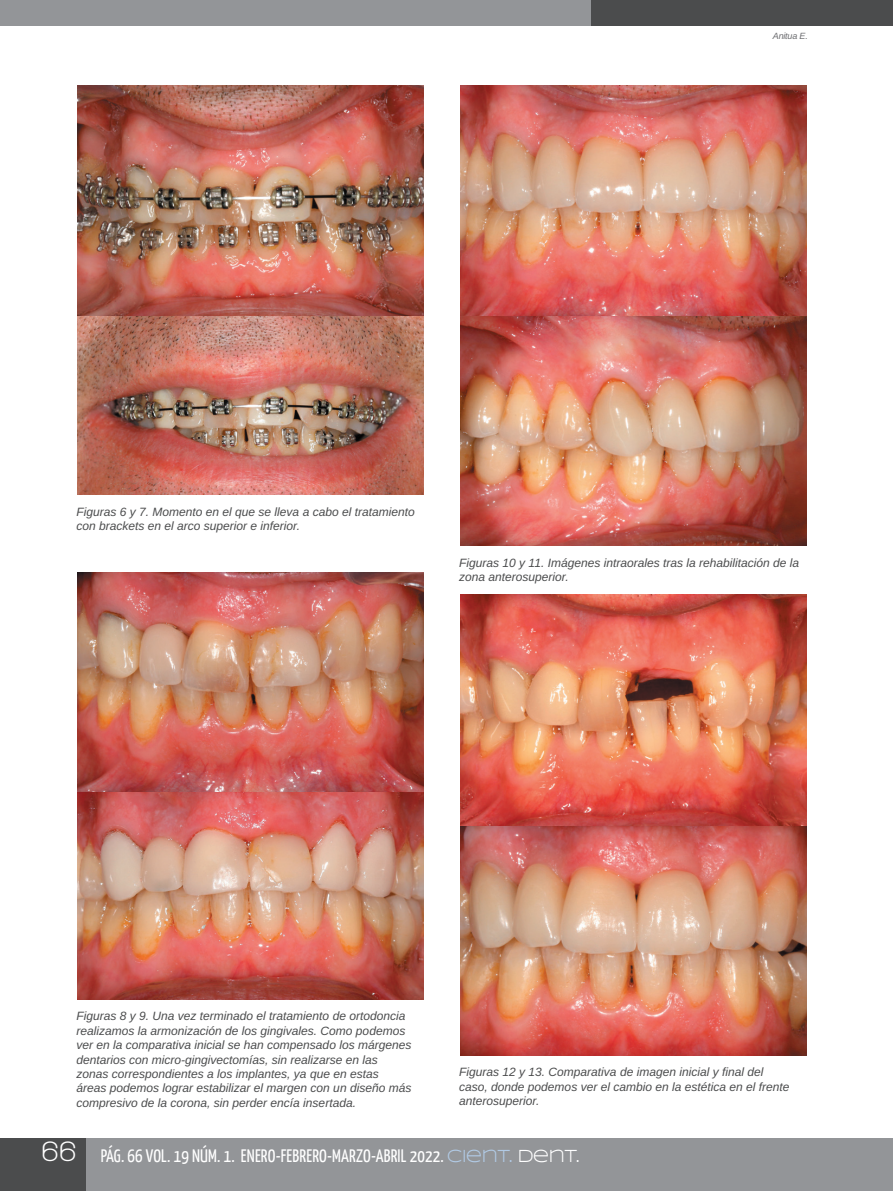
<style>
.page{position:relative;width:893px;height:1191px;background:#fff}
.page>*{position:absolute;margin:0;border:0;box-sizing:border-box;transform-origin:0 0}
.t1{font:700 30px "Walkway";color:#fff}
.t2{font:18px "Yanone Kaffeesatz";letter-spacing:.01em;color:#fff}
.t3{font:italic 12px/14.4px "Arimo";color:#4b4c4d}
.t4{font:italic 9px "Arimo";letter-spacing:-.02em;color:#6c6d70}
.s1{font-family:"Syncopate";color:#b1cae5}
.s2{font-family:"Syncopate"}
</style>
<div class="page">
<div style="left:0;top:1138px;width:893px;height:53px;background:#939598"></div>
<div style="left:0;top:1138px;width:85px;height:53px;background:#4b4c4d"></div>
<div style="left:0;top:0;width:893px;height:25px;background:#939598"></div>
<div style="left:591px;top:0;width:302px;height:25px;background:#4b4c4d"></div>
<img style="left:78px;top:315px;width:345px;height:179px">
<img style="left:77px;top:85px;width:347px;height:230px">
<img style="left:78px;top:791px;width:345px;height:208px">
<img style="left:78px;top:572px;width:345px;height:219px">
<img style="left:461px;top:315px;width:345px;height:230px">
<img style="left:460px;top:85px;width:347px;height:230px">
<img style="left:461px;top:825px;width:345px;height:230px">
<img style="left:460px;top:595px;width:347px;height:230px">
<p class="t4" style="left:773px;top:29px;width:37px">Anitua E.</p>
<p class="t3" style="left:77px;top:504px;width:340px">Figuras 6 y 7. Momento en el que se lleva a cabo el tratamiento con brackets en el arco superior e inferior.</p>
<p class="t3" style="left:459px;top:555px;width:341px">Figuras 10 y 11. Imágenes intraorales tras la rehabilitación de la zona anterosuperior.</p>
<p class="t3" style="left:77px;top:1009px;width:336px">Figuras 8 y 9. Una vez terminado el tratamiento de ortodoncia realizamos la armonización de los gingivales. Como podemos ver en la comparativa inicial se han compensado los márgenes dentarios con micro-gingivectomías, sin realizarse en las zonas correspondientes a los implantes, ya que en estas áreas podemos lograr estabilizar el margen con un diseño más compresivo de la corona, sin perder encía insertada.</p>
<p class="t3" style="left:459px;top:1065px;width:332px">Figuras 12 y 13. Comparativa de imagen inicial y final del caso, donde podemos ver el cambio en la estética en el frente anterosuperior.</p>
<h1 class="t1" style="left:41px;top:1134px;width:37px">66</h1>
<h2 class="t2" style="left:101px;top:1144px;width:480px">PÁG. 66 VOL. 19 NÚM. 1. ENERO-FEBRERO-MARZO-ABRIL 2022. <span class="s1">CIENT.</span> <span class="s2">DENT.</span></h2>
</div>
